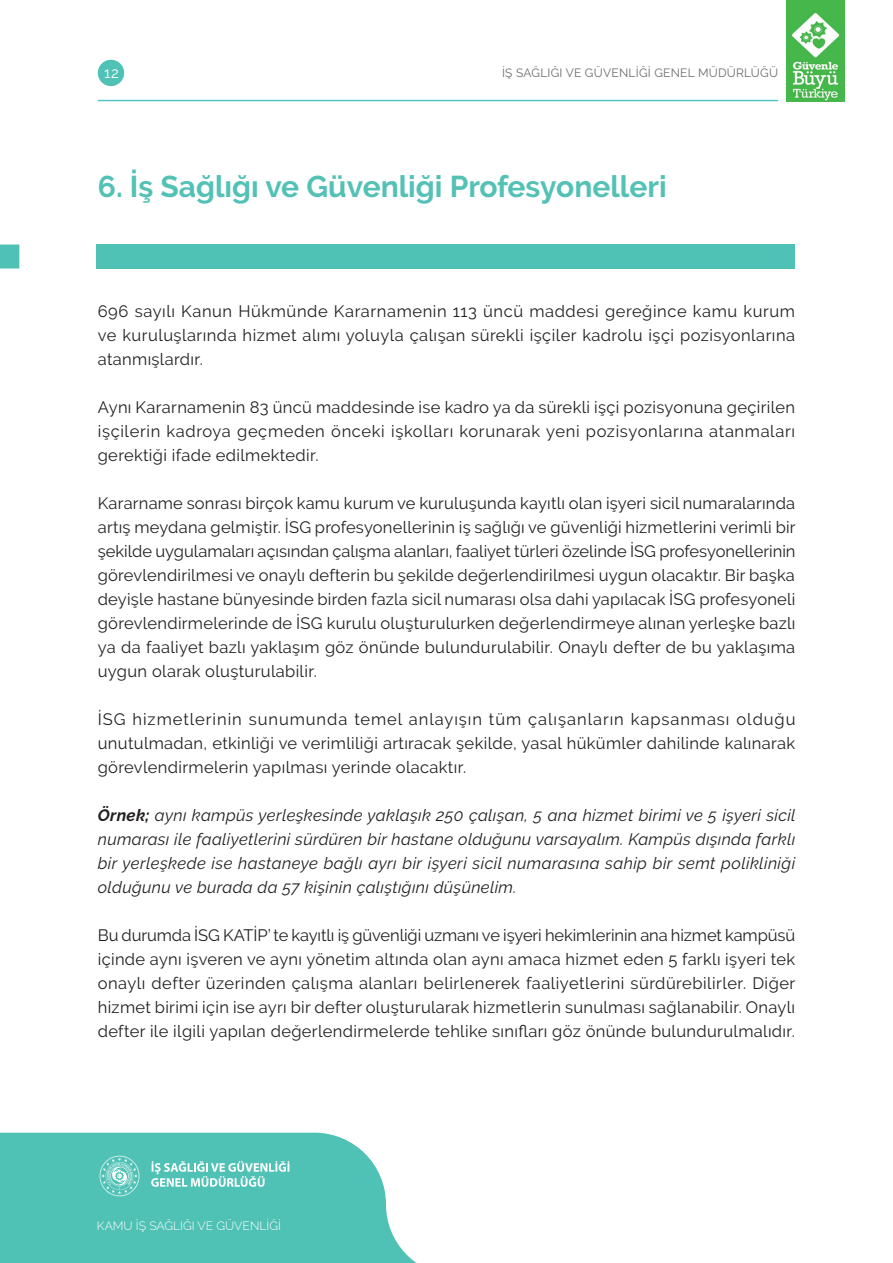
<style>
.page{position:relative;width:893px;height:1263px;background:#fff}
.page>*{position:absolute;margin:0;border:0;box-sizing:border-box;transform-origin:0 0}
.t1{font:700 30px "Raleway";color:#53c1b5}
.t2{font:16.5px/24px "Raleway";letter-spacing:.02em;color:#231f20;text-align:justify}
.t3{font:italic 16.5px/24px "Raleway";letter-spacing:.02em;color:#231f20;text-align:justify}
.t4{font:15px "Raleway";color:#fff}
.t5{font:12px "Raleway";letter-spacing:.02em;color:#6c6d70}
.t6{font:300 12px "Raleway";color:#fff}
.s1{font-weight:700}
</style>
<div class="page">
<svg style="left:0;top:1133px;width:417px;height:130px;background:#60c7bc"></svg>
<div style="left:0;top:245px;width:19px;height:24px;background:#50c1b5"></div>
<hr style="left:98px;top:100px;width:680px;height:1px;background:#55c4c6">
<div style="left:98px;top:60px;width:26px;height:26px;background:#50c1b5;border-radius:50%"></div>
<svg style="left:168px;top:1161px;width:121px;height:26px;background:#84d3ca"></svg>
<img style="left:787px;top:0;width:58px;height:102px">
<div style="left:96px;top:244px;width:699px;height:25px;background:#50c1b5"></div>
<img style="left:71px;top:1153px;width:97px;height:46px">
<p class="t4" style="left:104px;top:64px;width:16px">12</p>
<p class="t5" style="left:502px;top:65px;width:278px">İŞ SAĞLIĞI VE GÜVENLİĞİ GENEL MÜDÜRLÜĞÜ</p>
<h1 class="t1" style="left:98px;top:169px;width:570px">6. İş Sağlığı ve Güvenliği Profesyonelleri</h1>
<p class="t2" style="left:98px;top:299px;width:699px">696 sayılı Kanun Hükmünde Kararnamenin 113 üncü maddesi gereğince kamu kurum ve kuruluşlarında hizmet alımı yoluyla çalışan sürekli işçiler kadrolu işçi pozisyonlarına atanmışlardır.</p>
<p class="t2" style="left:98px;top:395px;width:699px">Aynı Kararnamenin 83 üncü maddesinde ise kadro ya da sürekli işçi pozisyonuna geçirilen işçilerin kadroya geçmeden önceki işkolları korunarak yeni pozisyonlarına atanmaları gerektiği ifade edilmektedir.</p>
<p class="t2" style="left:98px;top:491px;width:699px">Kararname sonrası birçok kamu kurum ve kuruluşunda kayıtlı olan işyeri sicil numaralarında artış meydana gelmiştir. İSG profesyonellerinin iş sağlığı ve güvenliği hizmetlerini verimli bir şekilde uygulamaları açısından çalışma alanları, faaliyet türleri özelinde İSG profesyonellerinin görevlendirilmesi ve onaylı defterin bu şekilde değerlendirilmesi uygun olacaktır. Bir başka deyişle hastane bünyesinde birden fazla sicil numarası olsa dahi yapılacak İSG profesyoneli görevlendirmelerinde de İSG kurulu oluşturulurken değerlendirmeye alınan yerleşke bazlı ya da faaliyet bazlı yaklaşım göz önünde bulundurulabilir. Onaylı defter de bu yaklaşıma uygun olarak oluşturulabilir.</p>
<p class="t2" style="left:98px;top:707px;width:699px">İSG hizmetlerinin sunumunda temel anlayışın tüm çalışanların kapsanması olduğu unutulmadan, etkinliği ve verimliliği artıracak şekilde, yasal hükümler dahilinde kalınarak görevlendirmelerin yapılması yerinde olacaktır.</p>
<p class="t3" style="left:98px;top:803px;width:699px"><span class="s1">Örnek;</span> aynı kampüs yerleşkesinde yaklaşık 250 çalışan, 5 ana hizmet birimi ve 5 işyeri sicil numarası ile faaliyetlerini sürdüren bir hastane olduğunu varsayalım. Kampüs dışında farklı bir yerleşkede ise hastaneye bağlı ayrı bir işyeri sicil numarasına sahip bir semt polikliniği olduğunu ve burada da 57 kişinin çalıştığını düşünelim.</p>
<p class="t2" style="left:98px;top:923px;width:699px">Bu durumda İSG KATİP’ te kayıtlı iş güvenliği uzmanı ve işyeri hekimlerinin ana hizmet kampüsü içinde aynı işveren ve aynı yönetim altında olan aynı amaca hizmet eden 5 farklı işyeri tek onaylı defter üzerinden çalışma alanları belirlenerek faaliyetlerini sürdürebilirler. Diğer hizmet birimi için ise ayrı bir defter oluşturularak hizmetlerin sunulması sağlanabilir. Onaylı defter ile ilgili yapılan değerlendirmelerde tehlike sınıfları göz önünde bulundurulmalıdır.</p>
<p class="t6" style="left:97px;top:1219px;width:186px">KAMU İŞ SAĞLIĞI VE GÜVENLİĞİ</p>
</div>
